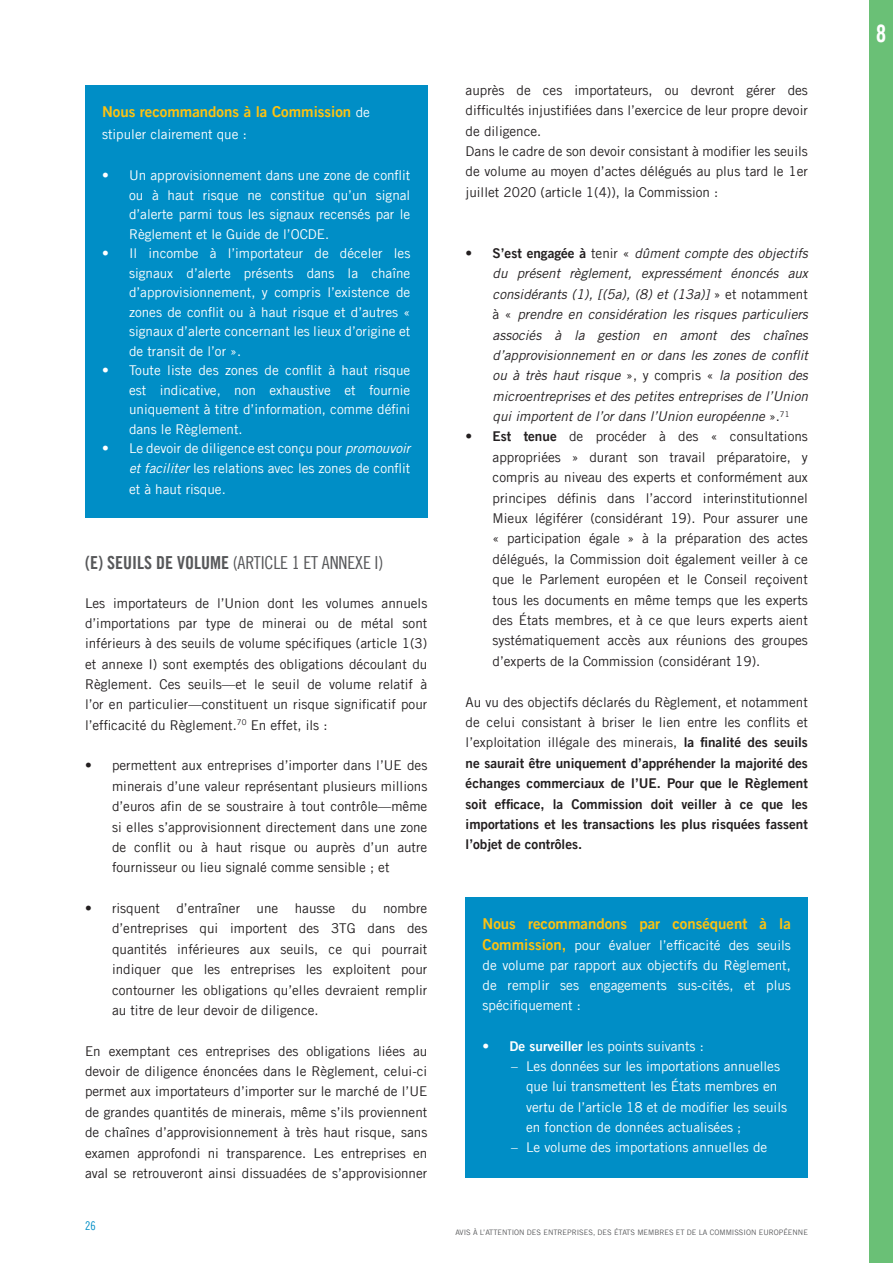
<style>
.page{position:relative;width:893px;height:1263px;background:#fff}
.page>*{position:absolute;margin:0;border:0;box-sizing:border-box;transform-origin:0 0}
.body_copy{font:24px "Amnesty Trade Gothic Bd Cn 20";color:#fff}
.body_copy-2{font:18px "Amnesty Trade Gothic Cn 18";letter-spacing:-.01em;color:#57585a}
.body_copy-3{font:15px "Amnesty Trade Gothic Bd 2";color:#fec210}
.body_copy-4{font:13.5px/20.4px "Amnesty Trade Gothic";color:#231f20;text-align:justify}
.body_copy-5{font:13.5px/19.5px "Amnesty Trade Gothic";color:#fff;text-align:justify}
.t1{font:italic 13.5px/20.4px "Amnesty Trade Gothic";color:#231f20;text-align:justify}
.body_copy-6{font:13.5px/20.4px "Amnesty Trade Gothic Bd 2";color:#231f20;text-align:justify}
.t2{font:12px "Amnesty Trade Gothic Cn 18";color:#008ec6}
.t3{font:7.5px "Amnesty Trade Gothic";color:#57585a}
.s1{font-family:"Amnesty Trade Gothic";font-size:13.5px;color:#fff}
.s2{font-style:italic}
.s3{font-family:"Amnesty Trade Gothic Bd Cn 20"}
.s4{font-family:"Amnesty Trade Gothic Bd 2";font-style:normal}
.s5{font-style:normal}
.s6{font-family:"Amnesty Trade Gothic Bd 2"}
.s7{font-family:"Amnesty Trade Gothic"}
.s8{font-family:"Amnesty Trade Gothic Bd 2";font-size:15px;color:#fec210}
</style>
<div class="page">
<div style="left:466px;top:897px;width:342px;height:281px;background:#008ec6"></div>
<div style="left:85px;top:85px;width:342px;height:433px;background:#008ec6"></div>
<div style="left:870px;top:0;width:23px;height:1263px;background:#6ac076"></div>
<p class="body_copy-3" style="left:102px;top:102px;width:269px">Nous recommandons à la Commission <span class="s1">de</span></p>
<p class="body_copy-5" style="left:102px;top:124px;width:146px">stipuler clairement que :</p>
<p class="body_copy-5" style="left:129px;top:165px;width:283px;text-indent:-27px">• Un approvisionnement dans une zone de conflit ou à haut risque ne constitue qu’un signal d’alerte parmi tous les signaux recensés par le Règlement et le Guide de l’OCDE.</p>
<p class="body_copy-5" style="left:129px;top:243px;width:283px;text-indent:-27px">• Il incombe à l’importateur de déceler les signaux d’alerte présents dans la chaîne d’approvisionnement, y compris l’existence de zones de conflit ou à haut risque et d’autres « signaux d’alerte concernant les lieux d’origine et de transit de l’or ».</p>
<p class="body_copy-5" style="left:129px;top:360px;width:283px;text-indent:-27px">• Toute liste des zones de conflit à haut risque est indicative, non exhaustive et fournie uniquement à titre d’information, comme défini dans le Règlement.</p>
<p class="body_copy-5" style="left:102px;top:438px;width:310px;text-align:right">• Le devoir de diligence est conçu pour <span class="s2">promouvoir et faciliter</span> les relations avec les zones de conflit</p>
<p class="body_copy-5" style="left:129px;top:479px;width:98px">et à haut risque.</p>
<p class="body_copy-2" style="left:85px;top:552px;width:300px"><span class="s3">(E) SEUILS DE VOLUME</span> (ARTICLE 1 ET ANNEXE I)</p>
<p class="body_copy-4" style="left:85px;top:592px;width:344px">Les importateurs de l’Union dont les volumes annuels d’importations par type de minerai ou de métal sont inférieurs à des seuils de volume spécifiques (article 1(3) et annexe I) sont exemptés des obligations découlant du Règlement. Ces seuils—et le seuil de volume relatif à l’or en particulier—constituent un risque significatif pour l’efficacité du Règlement.<sup>70</sup> En effet, ils :</p>
<p class="body_copy-4" style="left:112px;top:755px;width:317px;text-indent:-27px">• permettent aux entreprises d’importer dans l’UE des minerais d’une valeur représentant plusieurs millions d’euros afin de se soustraire à tout contrôle—même si elles s’approvisionnent directement dans une zone de conflit ou à haut risque ou auprès d’un autre fournisseur ou lieu signalé comme sensible ; et</p>
<p class="body_copy-4" style="left:112px;top:898px;width:317px;text-indent:-27px">• risquent d’entraîner une hausse du nombre d’entreprises qui importent des 3TG dans des quantités inférieures aux seuils, ce qui pourrait indiquer que les entreprises les exploitent pour contourner les obligations qu’elles devraient remplir au titre de leur devoir de diligence.</p>
<p class="body_copy-4" style="left:85px;top:1040px;width:344px">En exemptant ces entreprises des obligations liées au devoir de diligence énoncées dans le Règlement, celui-ci permet aux importateurs d’importer sur le marché de l’UE de grandes quantités de minerais, même s’ils proviennent de chaînes d’approvisionnement à très haut risque, sans examen approfondi ni transparence. Les entreprises en aval se retrouveront ainsi dissuadées de s’approvisionner</p>
<p class="t2" style="left:85px;top:1218px;width:12px">26</p>
<p class="body_copy-4" style="left:466px;top:80px;width:344px">auprès de ces importateurs, ou devront gérer des difficultés injustifiées dans l’exercice de leur propre devoir de diligence.</p>
<p class="body_copy-4" style="left:466px;top:141px;width:344px">Dans le cadre de son devoir consistant à modifier les seuils de volume au moyen d’actes délégués au plus tard le 1er juillet 2020 (article 1(4)), la Commission :</p>
<p class="t1" style="left:493px;top:243px;width:317px;text-indent:-27px"><span class="s4">• S’est engagée à</span> <span class="s5">tenir «</span> dûment compte des objectifs du présent règlement, expressément énoncés aux considérants (1), [(5a), (8) et (13a)] <span class="s5">» et notamment à «</span> prendre en considération les risques particuliers associés à la gestion en amont des chaînes d’approvisionnement en or dans les zones de conflit ou à très haut risque <span class="s5">», y compris «</span> la position des microentreprises et des petites entreprises de l’Union qui importent de l’or dans l’Union européenne <span class="s5">».</span><sup>71</sup></p>
<p class="body_copy-4" style="left:493px;top:426px;width:317px;text-indent:-27px"><span class="s6">• Est tenue</span> de procéder à des « consultations appropriées » durant son travail préparatoire, y compris au niveau des experts et conformément aux principes définis dans l’accord interinstitutionnel Mieux légiférer (considérant 19). Pour assurer une « participation égale » à la préparation des actes délégués, la Commission doit également veiller à ce que le Parlement européen et le Conseil reçoivent tous les documents en même temps que les experts des États membres, et à ce que leurs experts aient systématiquement accès aux réunions des groupes d’experts de la Commission (considérant 19).</p>
<p class="body_copy-6" style="left:466px;top:691px;width:344px"><span class="s7">Au vu des objectifs déclarés du Règlement, et notamment de celui consistant à briser le lien entre les conflits et l’exploitation illégale des minerais,</span> la finalité des seuils ne saurait être uniquement d’appréhender la majorité des échanges commerciaux de l’UE. Pour que le Règlement soit efficace, la Commission doit veiller à ce que les importations et les transactions les plus risquées fassent l’objet de contrôles.</p>
<p class="body_copy-3" style="left:483px;top:915px;width:310px">Nous recommandons par conséquent à la</p>
<p class="body_copy-5" style="left:483px;top:934px;width:310px;line-height:20.2px"><span class="s8">Commission,</span> pour évaluer l’efficacité des seuils de volume par rapport aux objectifs du Règlement, de remplir ses engagements sus-cités, et plus spécifiquement :</p>
<p class="body_copy-5" style="left:483px;top:1036px;width:223px"><span class="s6">• De surveiller</span> les points suivants :</p>
<p class="body_copy-5" style="left:511px;top:1056px;width:270px">– Les données sur les importations annuelles</p>
<p class="body_copy-5" style="left:526px;top:1077px;width:253px">que lui transmettent les États membres en</p>
<p class="body_copy-5" style="left:526px;top:1097px;width:262px">vertu de l’article 18 et de modifier les seuils</p>
<p class="body_copy-5" style="left:526px;top:1117px;width:217px">en fonction de données actualisées ;</p>
<p class="body_copy-5" style="left:511px;top:1137px;width:258px">– Le volume des importations annuelles de</p>
<p class="t3" style="left:455px;top:1228px;width:354px">AVIS À L’ATTENTION DES ENTREPRISES, DES ÉTATS MEMBRES ET DE LA COMMISSION EUROPÉENNE</p>
<p class="body_copy" style="left:876px;top:19px;width:12px">8</p>
</div>
